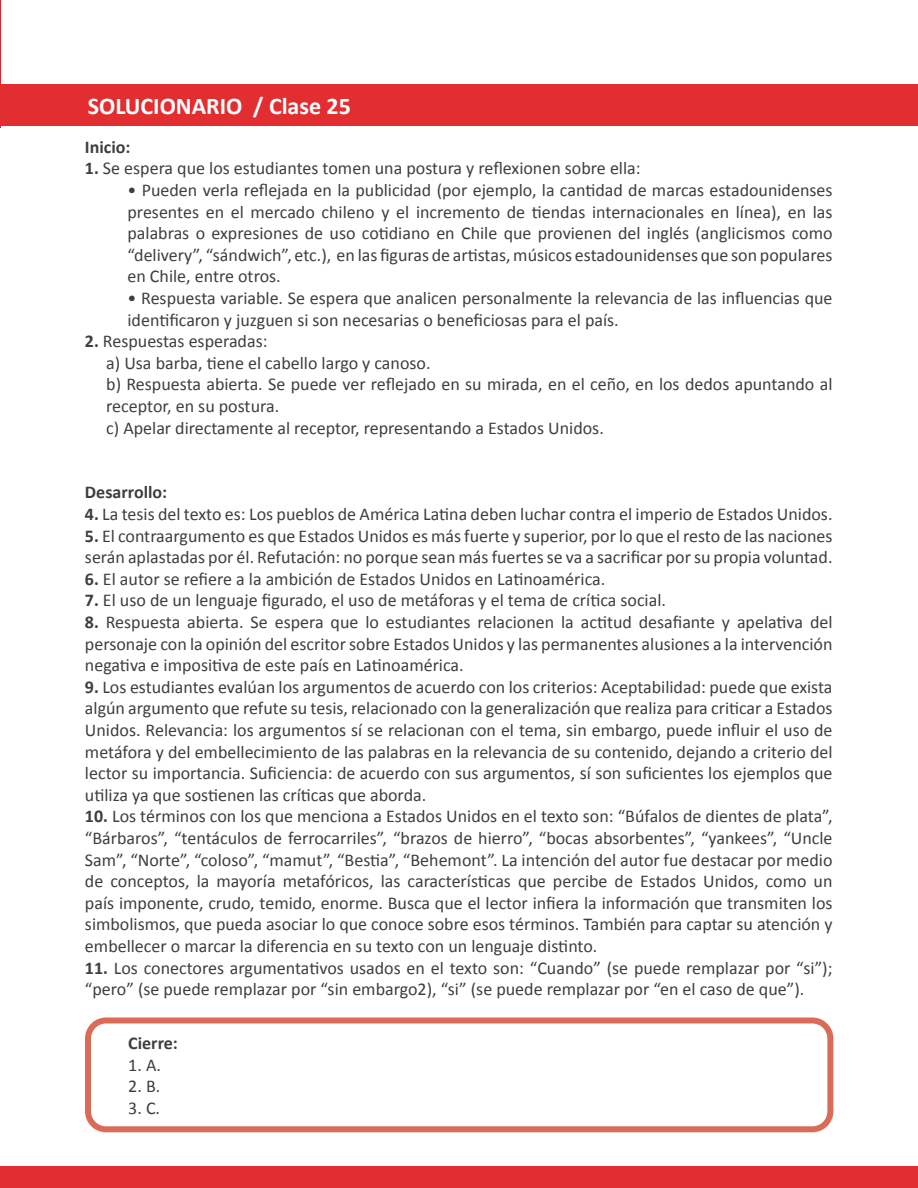
<style>
.page{position:relative;width:918px;height:1188px;background:#fff}
.page>*{position:absolute;margin:0;border:0;box-sizing:border-box;transform-origin:0 0}
.t1{font:700 24px "Calibri";color:#fff}
.t2{font:18px/21.6px "Calibri";color:#3e3e3f;text-align:justify}
.t3{font:700 18px "Calibri";color:#3e3e3f}
.s1{font-weight:700}
</style>
<div class="page">
<hr style="left:0;top:1px;width:1px;height:127px;background:#dd2026">
<div style="left:0;top:1167px;width:918px;height:21px;background:#e22e31"></div>
<div style="left:0;top:85px;width:918px;height:41px;background:#e22e31"></div>
<div style="left:85px;top:1018px;width:748px;height:114px;border:6px solid #d96b57;border-radius:18px"></div>
<p class="t1" style="left:88px;top:91px;width:265px">SOLUCIONARIO / Clase 25</p>
<p class="t3" style="left:85px;top:135px;width:47px">Inicio:</p>
<p class="t2" style="left:85px;top:158px;width:557px"><span class="s1">1.</span> Se espera que los estudiantes tomen una postura y reflexionen sobre ella:</p>
<p class="t2" style="left:128px;top:179px;width:707px">• Pueden verla reflejada en la publicidad (por ejemplo, la cantidad de marcas estadounidenses presentes en el mercado chileno y el incremento de tiendas internacionales en línea), en las palabras o expresiones de uso cotidiano en Chile que provienen del inglés (anglicismos como “delivery”, “sándwich”, etc.), en las figuras de artistas, músicos estadounidenses que son populares en Chile, entre otros.</p>
<p class="t2" style="left:128px;top:287px;width:707px">• Respuesta variable. Se espera que analicen personalmente la relevancia de las influencias que identificaron y juzguen si son necesarias o beneficiosas para el país.</p>
<p class="t2" style="left:85px;top:330px;width:184px"><span class="s1">2.</span> Respuestas esperadas:</p>
<p class="t2" style="left:106px;top:352px;width:326px">a) Usa barba, tiene el cabello largo y canoso.</p>
<p class="t2" style="left:106px;top:374px;width:728px">b) Respuesta abierta. Se puede ver reflejado en su mirada, en el ceño, en los dedos apuntando al receptor, en su postura.</p>
<p class="t2" style="left:106px;top:417px;width:499px">c) Apelar directamente al receptor, representando a Estados Unidos.</p>
<p class="t3" style="left:85px;top:481px;width:84px">Desarrollo:</p>
<p class="t2" style="left:85px;top:503px;width:749px"><span class="s1">4.</span> La tesis del texto es: Los pueblos de América Latina deben luchar contra el imperio de Estados Unidos.</p>
<p class="t2" style="left:85px;top:525px;width:749px"><span class="s1">5.</span> El contraargumento es que Estados Unidos es más fuerte y superior, por lo que el resto de las naciones serán aplastadas por él. Refutación: no porque sean más fuertes se va a sacrificar por su propia voluntad.</p>
<p class="t2" style="left:85px;top:568px;width:522px"><span class="s1">6.</span> El autor se refiere a la ambición de Estados Unidos en Latinoamérica.</p>
<p class="t2" style="left:85px;top:590px;width:583px"><span class="s1">7.</span> El uso de un lenguaje figurado, el uso de metáforas y el tema de crítica social.</p>
<p class="t2" style="left:85px;top:611px;width:749px"><span class="s1">8.</span> Respuesta abierta. Se espera que lo estudiantes relacionen la actitud desafiante y apelativa del personaje con la opinión del escritor sobre Estados Unidos y las permanentes alusiones a la intervención negativa e impositiva de este país en Latinoamérica.</p>
<p class="t2" style="left:85px;top:676px;width:749px"><span class="s1">9.</span> Los estudiantes evalúan los argumentos de acuerdo con los criterios: Aceptabilidad: puede que exista algún argumento que refute su tesis, relacionado con la generalización que realiza para criticar a Estados Unidos. Relevancia: los argumentos sí se relacionan con el tema, sin embargo, puede influir el uso de metáfora y del embellecimiento de las palabras en la relevancia de su contenido, dejando a criterio del lector su importancia. Suficiencia: de acuerdo con sus argumentos, sí son suficientes los ejemplos que utiliza ya que sostienen las críticas que aborda.</p>
<p class="t2" style="left:85px;top:806px;width:749px"><span class="s1">10.</span> Los términos con los que menciona a Estados Unidos en el texto son: “Búfalos de dientes de plata”, “Bárbaros”, “tentáculos de ferrocarriles”, “brazos de hierro”, “bocas absorbentes”, “yankees”, “Uncle Sam”, “Norte”, “coloso”, “mamut”, “Bestia”, “Behemont”. La intención del autor fue destacar por medio de conceptos, la mayoría metafóricos, las características que percibe de Estados Unidos, como un país imponente, crudo, temido, enorme. Busca que el lector infiera la información que transmiten los simbolismos, que pueda asociar lo que conoce sobre esos términos. También para captar su atención y embellecer o marcar la diferencia en su texto con un lenguaje distinto.</p>
<p class="t2" style="left:85px;top:957px;width:749px"><span class="s1">11.</span> Los conectores argumentativos usados en el texto son: “Cuando” (se puede remplazar por “si”); “pero” (se puede remplazar por “sin embargo2), “si” (se puede remplazar por “en el caso de que”).</p>
<p class="t3" style="left:128px;top:1032px;width:51px">Cierre:</p>
<p class="t2" style="left:128px;top:1054px;width:34px">1. A.</p>
<p class="t2" style="left:128px;top:1076px;width:34px">2. B.</p>
<p class="t2" style="left:128px;top:1097px;width:33px">3. C.</p>
</div>
